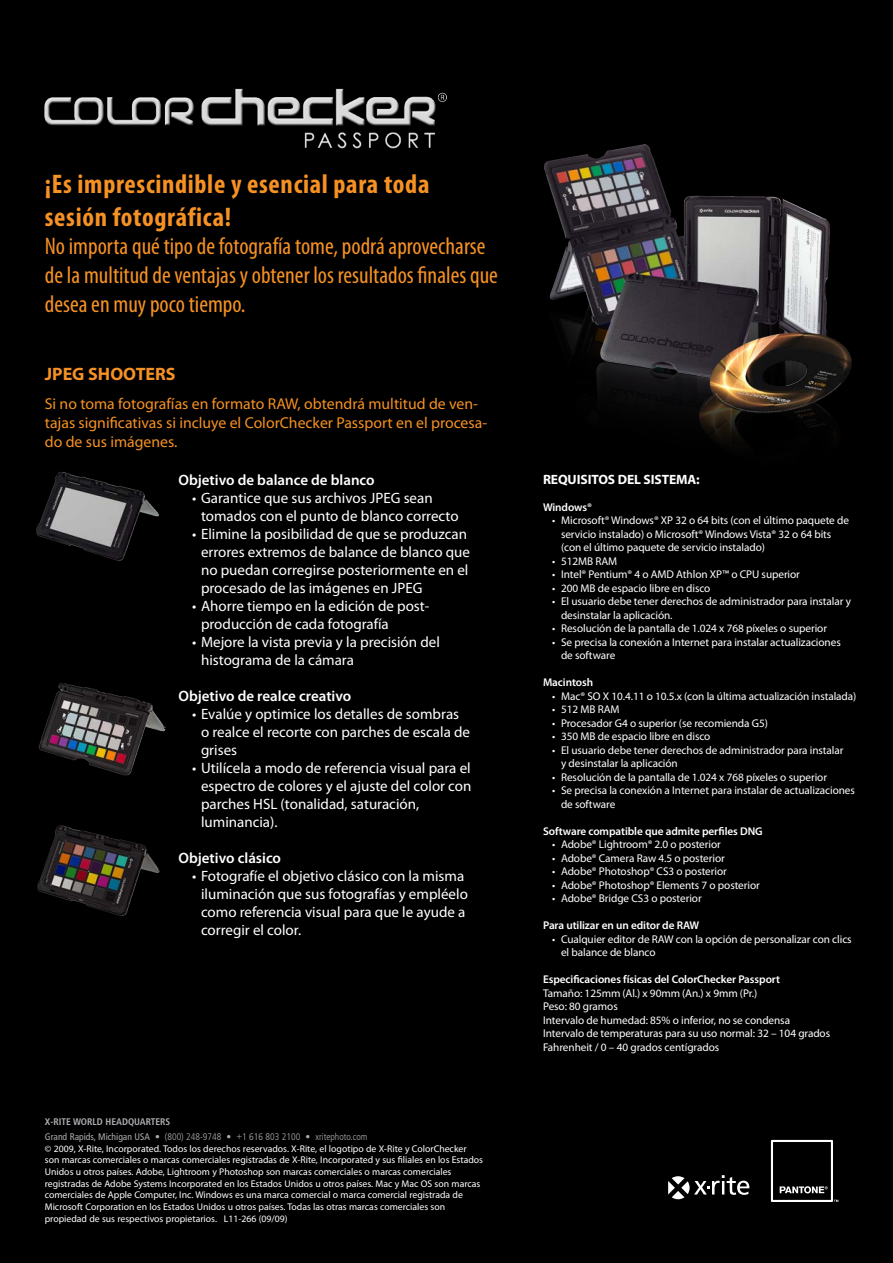
<style>
.page{position:relative;width:893px;height:1263px;background:#fff}
.page>*{position:absolute;margin:0;border:0;box-sizing:border-box;transform-origin:0 0}
.t1{font:700 condensed 27px/32.4px "Myriad Pro";letter-spacing:.025em;color:#f69124}
.t2{font:condensed 24px/28.8px "Myriad Pro";color:#f69124}
.t3{font:700 18px "Myriad Pro";color:#f69124}
.t4{font:15.75px/18.9px "Myriad Pro";color:#f69124}
.t5{font:15px/18px "Myriad Pro";color:#fff}
.t6{font:600 15px "Myriad Pro";color:#fff}
.t7{font:700 13.5px "Myriad Pro";letter-spacing:-.005em;color:#fff}
.t8{font:11.25px/13.5px "Myriad Pro";letter-spacing:-.005em;color:#fff}
.t9{font:600 11.25px "Myriad Pro";letter-spacing:-.005em;color:#fff}
.t10{font:9.75px/11.7px "Myriad Pro";color:#fff}
.t11{font:300 condensed 9.6px/15px "Frutiger";color:#aeafb3}
.s1{font-weight:700}
.s2{font-weight:400}
</style>
<div class="page">
<div style="left:7px;top:0;width:886px;height:1263px;background:#000"></div>
<img style="left:532px;top:144px;width:320px;height:326px">
<img style="left:24px;top:81px;width:422px;height:82px">
<img style="left:7px;top:448px;width:203px;height:159px">
<img style="left:7px;top:789px;width:194px;height:174px">
<img style="left:14px;top:646px;width:168px;height:174px">
<div style="left:0;top:0;width:7px;height:1263px;background:#000"></div>
<svg style="left:771px;top:1140px;width:67px;height:62px;background:#292929"></svg>
<svg style="left:668px;top:1175px;width:81px;height:24px"></svg>
<h1 class="t1" style="left:45px;top:167px;width:386px">¡Es imprescindible y esencial para toda sesión fotográfica!</h1>
<h2 class="t2" style="left:45px;top:232px;width:455px">No importa qué tipo de fotografía tome, podrá aprovecharse de la multitud de ventajas y obtener los resultados finales que desea en muy poco tiempo.</h2>
<h3 class="t3" style="left:45px;top:362px;width:132px">JPEG SHOOTERS</h3>
<h3 class="t4" style="left:45px;top:394px;width:444px">Si no toma fotografías en formato RAW, obtendrá multitud de ven&shy;tajas significativas si incluye el ColorChecker Passport en el procesa&shy;do de sus imágenes.</h3>
<h3 class="t6" style="left:178px;top:470px;width:198px">Objetivo de balance de blanco</h3>
<h3 class="t5" style="left:201px;top:489px;width:259px;text-indent:-9px">• Garantice que sus archivos JPEG sean tomados con el punto de blanco correcto</h3>
<h3 class="t5" style="left:201px;top:525px;width:270px;text-indent:-9px">• Elimine la posibilidad de que se produzcan errores extremos de balance de blanco que no puedan corregirse posteriormente en el procesado de las imágenes en JPEG</h3>
<h3 class="t5" style="left:201px;top:597px;width:230px;text-indent:-9px">• Ahorre tiempo en la edición de post&shy;producción de cada fotografía</h3>
<h3 class="t5" style="left:201px;top:633px;width:240px;text-indent:-9px">• Mejore la vista previa y la precisión del histograma de la cámara</h3>
<h3 class="t6" style="left:178px;top:686px;width:174px">Objetivo de realce creativo</h3>
<h3 class="t5" style="left:201px;top:705px;width:271px;text-indent:-9px">• Evalúe y optimice los detalles de sombras o realce el recorte con parches de escala de grises</h3>
<h3 class="t5" style="left:201px;top:759px;width:272px;text-indent:-9px">• Utilícela a modo de referencia visual para el espectro de colores y el ajuste del color con parches HSL (tonalidad, saturación, luminancia).</h3>
<h3 class="t6" style="left:178px;top:848px;width:104px">Objetivo clásico</h3>
<h3 class="t5" style="left:201px;top:867px;width:268px;text-indent:-9px">• Fotografíe el objetivo clásico con la misma iluminación que sus fotografías y empléelo como referencia visual para que le ayude a corregir el color.</h3>
<p class="t11" style="left:45px;top:1114px;width:324px"><span class="s1">X-RITE WORLD HEADQUARTERS<br></span><span class="s2">Grand Rapids, Michigan USA •</span> (800) 248-9748 <span class="s2">•</span> +1 616 803 2100 <span class="s2">•</span> xritephoto.com</p>
<p class="t10" style="left:45px;top:1142px;width:440px">© 2009, X-Rite, Incorporated. Todos los derechos reservados. X-Rite, el logotipo de X-Rite y ColorChecker son marcas comerciales o marcas comerciales registradas de X-Rite, Incorporated y sus filiales en los Estados Unidos u otros países. Adobe, Lightroom y Photoshop son marcas comerciales o marcas comerciales registradas de Adobe Systems Incorporated en los Estados Unidos u otros países. Mac y Mac OS son marcas comerciales de Apple Computer, Inc. Windows es una marca comercial o marca comercial registrada de Microsoft Corporation en los Estados Unidos u otros países. Todas las otras marcas comerciales son propiedad de sus respectivos propietarios. L11-266 (09/09)</p>
<p class="t7" style="left:543px;top:470px;width:158px">REQUISITOS DEL SISTEMA:</p>
<p class="t9" style="left:543px;top:500px;width:51px">Windows®</p>
<p class="t8" style="left:561px;top:514px;width:290px;text-indent:-9px">• Microsoft® Windows® XP 32 o 64 bits (con el último paquete de servicio instalado) o Microsoft® Windows Vista® 32 o 64 bits (con el último paquete de servicio instalado)</p>
<p class="t8" style="left:552px;top:554px;width:67px">• 512MB RAM</p>
<p class="t8" style="left:552px;top:568px;width:249px">• Intel® Pentium® 4 o AMD Athlon XP™ o CPU superior</p>
<p class="t8" style="left:552px;top:581px;width:160px">• 200 MB de espacio libre en disco</p>
<p class="t8" style="left:561px;top:595px;width:292px;text-indent:-9px">• El usuario debe tener derechos de administrador para instalar y desinstalar la aplicación.</p>
<p class="t8" style="left:552px;top:622px;width:277px">• Resolución de la pantalla de 1.024 x 768 píxeles o superior</p>
<p class="t8" style="left:561px;top:635px;width:281px;text-indent:-9px">• Se precisa la conexión a Internet para instalar actualizaciones de software</p>
<p class="t9" style="left:543px;top:675px;width:52px">Macintosh</p>
<p class="t8" style="left:552px;top:689px;width:306px">• Mac® SO X 10.4.11 o 10.5.x (con la última actualización instalada)</p>
<p class="t8" style="left:552px;top:703px;width:69px">• 512 MB RAM</p>
<p class="t8" style="left:552px;top:716px;width:217px">• Procesador G4 o superior (se recomienda G5)</p>
<p class="t8" style="left:552px;top:730px;width:160px">• 350 MB de espacio libre en disco</p>
<p class="t8" style="left:561px;top:743px;width:284px;text-indent:-9px">• El usuario debe tener derechos de administrador para instalar y desinstalar la aplicación</p>
<p class="t8" style="left:552px;top:770px;width:277px">• Resolución de la pantalla de 1.024 x 768 píxeles o superior</p>
<p class="t8" style="left:561px;top:784px;width:295px;text-indent:-9px">• Se precisa la conexión a Internet para instalar de actualizaciones de software</p>
<p class="t9" style="left:543px;top:824px;width:221px">Software compatible que admite perfiles DNG</p>
<p class="t8" style="left:552px;top:838px;width:170px">• Adobe® Lightroom® 2.0 o posterior</p>
<p class="t8" style="left:552px;top:851px;width:174px">• Adobe® Camera Raw 4.5 o posterior</p>
<p class="t8" style="left:552px;top:865px;width:176px">• Adobe® Photoshop® CS3 o posterior</p>
<p class="t8" style="left:552px;top:878px;width:209px">• Adobe® Photoshop® Elements 7 o posterior</p>
<p class="t8" style="left:552px;top:892px;width:151px">• Adobe® Bridge CS3 o posterior</p>
<p class="t9" style="left:543px;top:918px;width:158px">Para utilizar en un editor de RAW</p>
<p class="t8" style="left:561px;top:932px;width:292px;text-indent:-9px">• Cualquier editor de RAW con la opción de personalizar con clics el balance de blanco</p>
<p class="t9" style="left:543px;top:972px;width:239px">Especificaciones físicas del ColorChecker Passport</p>
<p class="t8" style="left:543px;top:986px;width:289px">Tamaño: 125mm (Al.) x 90mm (An.) x 9mm (Pr.)<br>Peso: 80 gramos<br>Intervalo de humedad: 85% o inferior, no se condensa Intervalo de temperaturas para su uso normal: 32 – 104 grados Fahrenheit / 0 – 40 grados centígrados</p>
</div>
